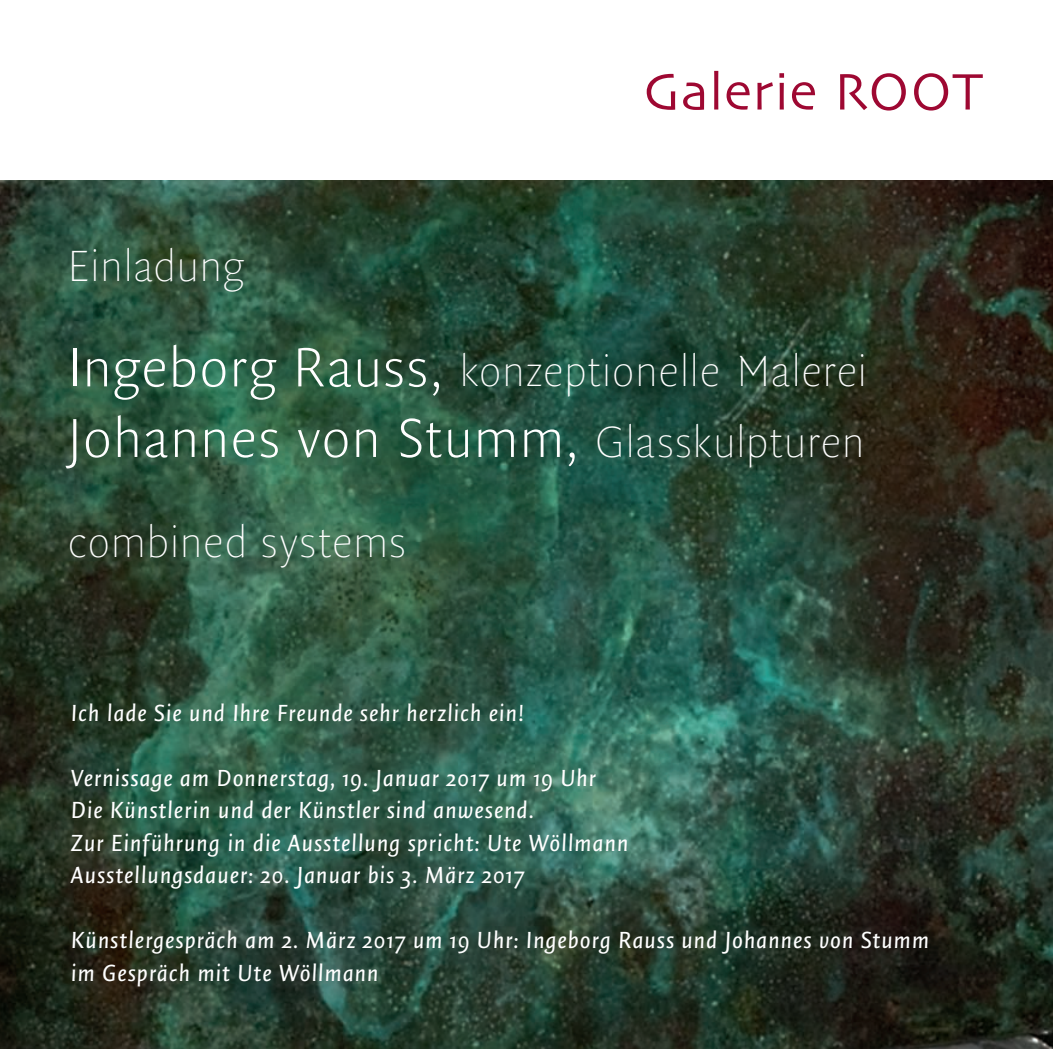
<style>
.page{position:relative;width:1053px;height:1049px;background:#fff}
.page>*{position:absolute;margin:0;border:0;box-sizing:border-box;transform-origin:0 0}
.t1{font:200 58.75px "Quadraat Sans Pro";letter-spacing:.03em;color:#fff}
.t2{font:100 46.75px "Quadraat Sans Pro";letter-spacing:.025em;color:#fff}
.t3{font:italic 25px/32.5px "Quadraat Sans Pro";letter-spacing:.025em;color:#fff}
.s1{font-weight:200;font-size:58.75px}
.s2{font-weight:100;font-size:46.75px}
</style>
<div class="page">
<img style="left:0;top:181px;width:1052px;height:868px">
<svg style="left:646px;top:71px;width:336px;height:40px"></svg>
<h2 class="t2" style="left:68px;top:234px;width:177px">Einladung</h2>
<h2 class="t2" style="left:68px;top:339px;width:800px"><span class="s1">Ingeborg Rauss,</span> konzeptionelle Malerei</h2>
<h1 class="t1" style="left:68px;top:397px;width:797px">Johannes von Stumm, <span class="s2">Glasskulpturen</span></h1>
<h2 class="t2" style="left:68px;top:509px;width:339px">combined systems</h2>
<p class="t3" style="left:71px;top:696px;width:455px">Ich lade Sie und Ihre Freunde sehr herzlich ein!</p>
<p class="t3" style="left:71px;top:761px;width:559px">Vernissage am Donnerstag, 19. Januar 2017 um 19 Uhr Die Künstlerin und der Künstler sind anwesend.<br>Zur Einführung in die Ausstellung spricht: Ute Wöllmann Ausstellungsdauer: 20. Januar bis 3. März 2017</p>
<p class="t3" style="left:71px;top:924px;width:859px">Künstlergespräch am 2. März 2017 um 19 Uhr: Ingeborg Rauss und Johannes von Stumm im Gespräch mit Ute Wöllmann</p>
</div>
